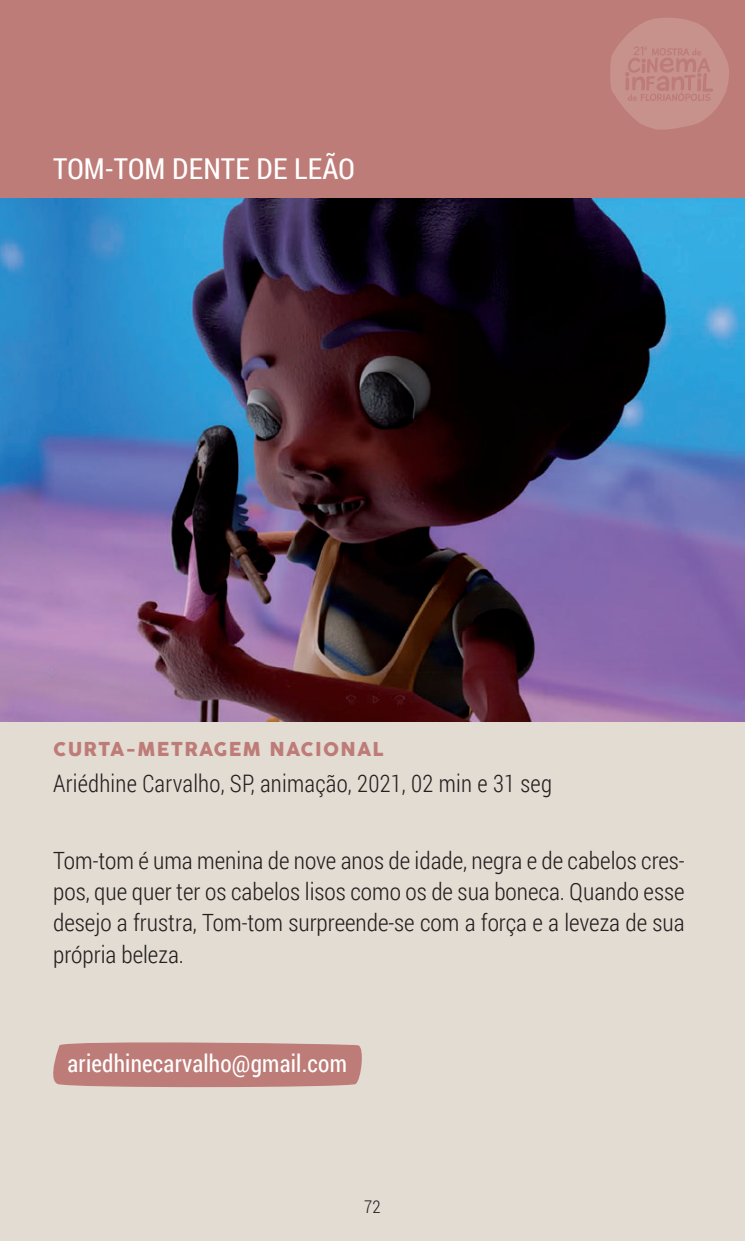
<style>
.page{position:relative;width:745px;height:1241px;background:#fff}
.page>*{position:absolute;margin:0;border:0;box-sizing:border-box;transform-origin:0 0}
.t1{font:28.75px "Roboto Condensed";letter-spacing:.01em;color:#fff}
.t2{font:300 24.12px "Roboto Condensed";letter-spacing:.01em;color:#231f20;scale:.96 1}
.t3{font:24.12px "Roboto Condensed";letter-spacing:.01em;color:#fff;scale:.96 1}
.t4{font:300 23.75px/31.2px "Roboto Condensed";color:#231f20;text-align:justify}
.t5{font:18.75px "Cocogoose";letter-spacing:.07em;color:#bd7c77}
.t6{font:300 17.5px "Roboto Condensed";color:#231f20}
</style>
<div class="page">
<div style="left:0;top:282px;width:744px;height:958px;background:#e3dcd2"></div>
<div style="left:0;top:0;width:744px;height:604px;background:#bd7c77"></div>
<img style="left:0;top:198px;width:744px;height:523px">
<svg style="left:53px;top:1042px;width:309px;height:46px;background:#bf837d"></svg>
<svg style="left:610px;top:18px;width:118px;height:112px"></svg>
<p class="t1" style="left:53px;top:149px;width:303px">TOM-TOM DENTE DE LEÃO</p>
<p class="t5" style="left:53px;top:736px;width:332px">CURTA-METRAGEM NACIONAL</p>
<p class="t2" style="left:53px;top:766px;width:520px">Ariédhine Carvalho, SP, animação, 2021, 02 min e 31 seg</p>
<p class="t4" style="left:53px;top:843px;width:632px">Tom-tom é uma menina de nove anos de idade, negra e de cabelos cres&shy;pos, que quer ter os cabelos lisos como os de sua boneca. Quando esse desejo a frustra, Tom-tom surpreende-se com a força e a leveza de sua própria beleza.</p>
<p class="t3" style="left:68px;top:1046px;width:292px">ariedhinecarvalho@gmail.com</p>
<p class="t6" style="left:364px;top:1194px;width:18px">72</p>
</div>
